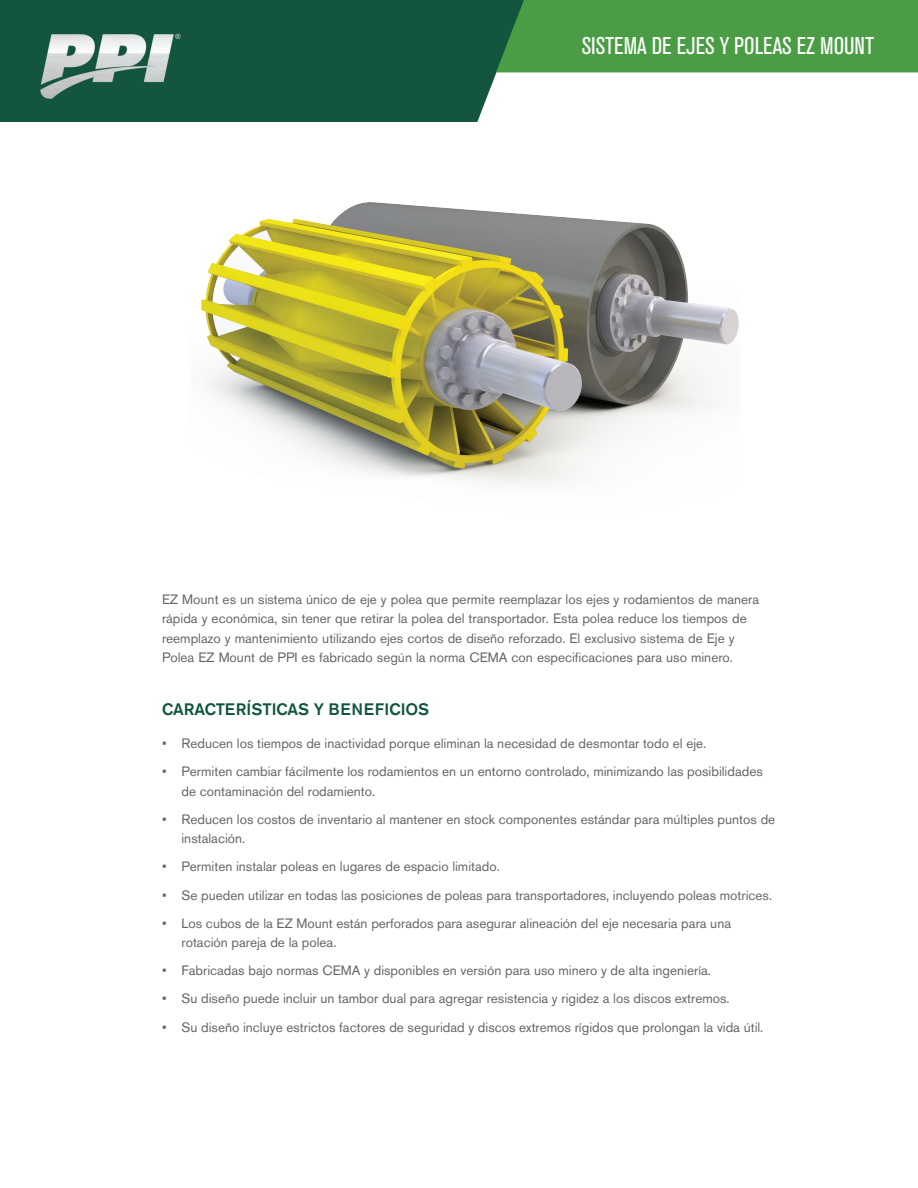
<style>
.page{position:relative;width:918px;height:1188px;background:#fff}
.page>*{position:absolute;margin:0;border:0;box-sizing:border-box;transform-origin:0 0}
.t1{font:condensed 24px "Akzidenz Grotesk BQ";color:#fff}
.t2{font:500 16.5px "Akzidenz Grotesk BE";color:#0e553e}
.t3{font:13.5px/19.5px "Akzidenz Grotesk BQ";color:#646569}
</style>
<div class="page">
<img style="left:0;top:0;width:918px;height:122px">
<img style="left:201px;top:202px;width:538px;height:282px">
<h1 class="t1" style="left:582px;top:32px;width:294px">SISTEMA DE EJES Y POLEAS EZ MOUNT</h1>
<p class="t3" style="left:162px;top:589px;width:599px">EZ Mount es un sistema único de eje y polea que permite reemplazar los ejes y rodamientos de manera rápida y económica, sin tener que retirar la polea del transportador. Esta polea reduce los tiempos de reemplazo y mantenimiento utilizando ejes cortos de diseño reforzado. El exclusivo sistema de Eje y Polea EZ Mount de PPI es fabricado según la norma CEMA con especificaciones para uso minero.</p>
<p class="t2" style="left:162px;top:699px;width:269px">CARACTERÍSTICAS Y BENEFICIOS</p>
<p class="t3" style="left:162px;top:733px;width:546px">• Reducen los tiempos de inactividad porque eliminan la necesidad de desmontar todo el eje.</p>
<p class="t3" style="left:181px;top:762px;width:583px;text-indent:-19px">• Permiten cambiar fácilmente los rodamientos en un entorno controlado, minimizando las posibilidades de contaminación del rodamiento.</p>
<p class="t3" style="left:181px;top:809px;width:595px;text-indent:-19px">• Reducen los costos de inventario al mantener en stock componentes estándar para múltiples puntos de instalación.</p>
<p class="t3" style="left:162px;top:857px;width:339px">• Permiten instalar poleas en lugares de espacio limitado.</p>
<p class="t3" style="left:162px;top:885px;width:612px">• Se pueden utilizar en todas las posiciones de poleas para transportadores, incluyendo poleas motrices.</p>
<p class="t3" style="left:181px;top:913px;width:551px;text-indent:-19px">• Los cubos de la EZ Mount están perforados para asegurar alineación del eje necesaria para una rotación pareja de la polea.</p>
<p class="t3" style="left:162px;top:961px;width:550px">• Fabricadas bajo normas CEMA y disponibles en versión para uso minero y de alta ingeniería.</p>
<p class="t3" style="left:162px;top:989px;width:569px">• Su diseño puede incluir un tambor dual para agregar resistencia y rigidez a los discos extremos.</p>
<p class="t3" style="left:162px;top:1017px;width:603px">• Su diseño incluye estrictos factores de seguridad y discos extremos rígidos que prolongan la vida útil.</p>
</div>
